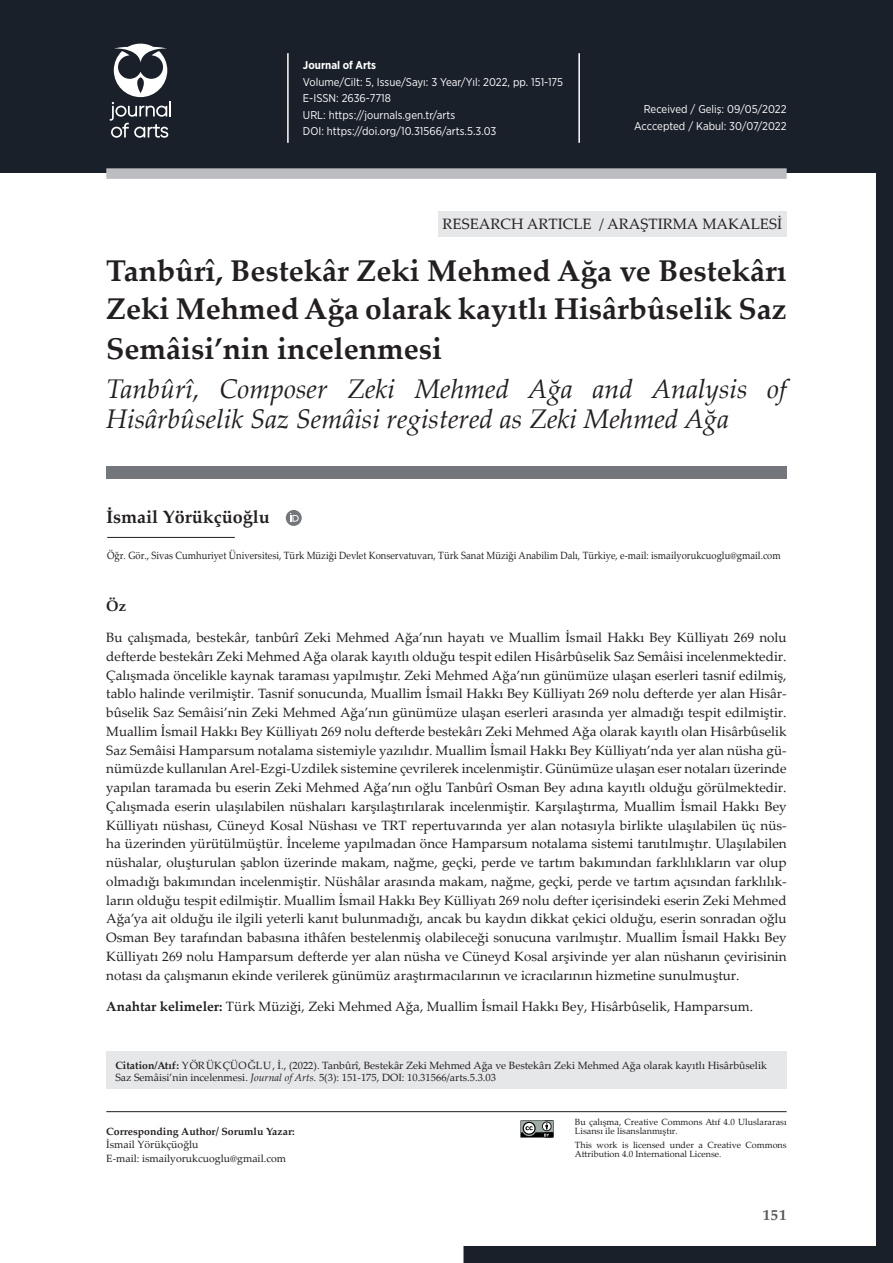
<style>
.page{position:relative;width:893px;height:1263px;background:#fff}
.page>*{position:absolute;margin:0;border:0;box-sizing:border-box;transform-origin:0 0}
.t1{font:700 30px/37.5px "Palatino Linotype";color:#231f20}
.t2{font:italic 27px/29.7px "Palatino Linotype";color:#231f20}
.t3{font:700 18px "Palatino";color:#231f20}
.t4{font:15px "Palatino Linotype";color:#231f20}
.t5{font:700 15px "Palatino";color:#57585a}
.t6{font:700 15px "Palatino Linotype";color:#231f20}
.t7{font:13.5px/18.8px "Palatino Linotype";color:#231f20;text-align:justify}
.t8{font:11.25px/16.5px "Gotham Narrow";color:#fff}
.t9{font:700 11.25px "Gotham Narrow";color:#fff}
.t10{font:10.5px/13.5px "Palatino Linotype";color:#231f20}
.t11{font:10.5px "Palatino Linotype";color:#231f20;scale:.9 1}
.t12{font:700 10.5px "Palatino";color:#231f20}
.t13{font:9px/9px "Palatino Linotype";color:#231f20}
.s1{font-weight:700}
.s2{font-style:italic}
</style>
<div class="page">
<svg style="left:463px;top:173px;width:430px;height:1090px"></svg>
<div style="left:0;top:0;width:893px;height:173px;background:#1a202a"></div>
<div style="left:106px;top:466px;width:681px;height:12px;background:#73777c"></div>
<hr style="left:107px;top:537px;width:128px;height:1px;background:#231f20">
<hr style="left:287px;top:53px;width:2px;height:90px;background:#fff">
<hr style="left:578px;top:53px;width:2px;height:90px;background:#fff">
<div style="left:286px;top:510px;width:16px;height:16px;background:#73777c;border-radius:50%"></div>
<svg style="left:290px;top:513px;width:9px;height:9px"></svg>
<div style="left:106px;top:168px;width:681px;height:11px;background:#bcbdc0"></div>
<hr style="left:106px;top:1111px;width:681px;height:1px;background:#231f20">
<div style="left:438px;top:211px;width:349px;height:26px;background:#e6e7e9"></div>
<div style="left:106px;top:1052px;width:681px;height:37px;background:#e6e7e9"></div>
<svg style="left:110px;top:44px;width:61px;height:94px"></svg>
<svg style="left:520px;top:1120px;width:34px;height:17px"></svg>
<p class="t9" style="left:303px;top:58px;width:75px">Journal of Arts</p>
<p class="t8" style="left:303px;top:73px;width:262px">Volume/Cilt: 5, Issue/Sayı: 3 Year/Yıl: 2022, pp. 151-175<br>E-ISSN: 2636-7718<br>URL: https://journals.gen.tr/arts<br>DOI: https://doi.org/10.31566/arts.5.3.03</p>
<p class="t8" style="left:634px;top:101px;width:154px;text-align:right">Received / Geliş: 09/05/2022<br>Acccepted / Kabul: 30/07/2022</p>
<p class="t4" style="left:443px;top:214px;width:341px">RESEARCH ARTICLE / ARAŞTIRMA MAKALESİ</p>
<h1 class="t1" style="left:106px;top:251px;width:682px">Tanbûrî, Bestekâr Zeki Mehmed Ağa ve Bestekârı<br>Zeki Mehmed Ağa olarak kayıtlı Hisârbûselik Saz</h1>
<h1 class="t1" style="left:106px;top:329px;width:337px">Semâisi’nin incelenmesi</h1>
<h2 class="t2" style="left:106px;top:373px;width:682px">Tanbûrî, Composer Zeki Mehmed Ağa and Analysis of<br>Hisârbûselik Saz Semâisi registered as Zeki Mehmed Ağa</h2>
<h3 class="t3" style="left:106px;top:501px;width:165px">İsmail Yörükçüoğlu</h3>
<p class="t11" style="left:107px;top:548px;width:750px">Öğr. Gör., Sivas Cumhuriyet Üniversitesi, Türk Müziği Devlet Konservatuvarı, Türk Sanat Müziği Anabilim Dalı, Türkiye, e-mail: ismailyorukcuoglu@gmail.com</p>
<p class="t6" style="left:106px;top:595px;width:21px">Öz</p>
<p class="t7" style="left:106px;top:628px;width:682px">Bu çalışmada, bestekâr, tanbûrî Zeki Mehmed Ağa’nın hayatı ve Muallim İsmail Hakkı Bey Külliyatı 269 nolu defterde bestekârı Zeki Mehmed Ağa olarak kayıtlı olduğu tespit edilen Hisârbûselik Saz Semâisi incelenmektedir.<br>Çalışmada öncelikle kaynak taraması yapılmıştır. Zeki Mehmed Ağa’nın günümüze ulaşan eserleri tasnif edilmiş, tablo halinde verilmiştir. Tasnif sonucunda, Muallim İsmail Hakkı Bey Külliyatı 269 nolu defterde yer alan Hisâr&shy;bûselik Saz Semâisi’nin Zeki Mehmed Ağa’nın günümüze ulaşan eserleri arasında yer almadığı tespit edilmiştir.<br>Muallim İsmail Hakkı Bey Külliyatı 269 nolu defterde bestekârı Zeki Mehmed Ağa olarak kayıtlı olan Hisârbûselik Saz Semâisi Hamparsum notalama sistemiyle yazılıdır. Muallim İsmail Hakkı Bey Külliyatı’nda yer alan nüsha gü&shy;nümüzde kullanılan Arel-Ezgi-Uzdilek sistemine çevrilerek incelenmiştir. Günümüze ulaşan eser notaları üzerinde yapılan taramada bu eserin Zeki Mehmed Ağa’nın oğlu Tanbûrî Osman Bey adına kayıtlı olduğu görülmektedir.<br>Çalışmada eserin ulaşılabilen nüshaları karşılaştırılarak incelenmiştir. Karşılaştırma, Muallim İsmail Hakkı Bey Külliyatı nüshası, Cüneyd Kosal Nüshası ve TRT repertuvarında yer alan notasıyla birlikte ulaşılabilen üç nüs&shy;ha üzerinden yürütülmüştür. İnceleme yapılmadan önce Hamparsum notalama sistemi tanıtılmıştır. Ulaşılabilen nüshalar, oluşturulan şablon üzerinde makam, nağme, geçki, perde ve tartım bakımından farklılıkların var olup olmadığı bakımından incelenmiştir. Nüshâlar arasında makam, nağme, geçki, perde ve tartım açısından farklılık&shy;ların olduğu tespit edilmiştir. Muallim İsmail Hakkı Bey Külliyatı 269 nolu defter içerisindeki eserin Zeki Mehmed Ağa’ya ait olduğu ile ilgili yeterli kanıt bulunmadığı, ancak bu kaydın dikkat çekici olduğu, eserin sonradan oğlu Osman Bey tarafından babasına ithâfen bestelenmiş olabileceği sonucuna varılmıştır. Muallim İsmail Hakkı Bey Külliyatı 269 nolu Hamparsum defterde yer alan nüsha ve Cüneyd Kosal arşivinde yer alan nüshanın çevirisinin notası da çalışmanın ekinde verilerek günümüz araştırmacılarının ve icracılarının hizmetine sunulmuştur.</p>
<p class="t7" style="left:106px;top:997px;width:648px"><span class="s1">Anahtar kelimeler:</span> Türk Müziği, Zeki Mehmed Ağa, Muallim İsmail Hakkı Bey, Hisârbûselik, Hamparsum.</p>
<p class="t10" style="left:115px;top:1059px;width:653px;line-height:12px"><span class="s1">Citation/Atıf:</span> YÖRÜKÇÜOĞLU, İ., (2022). Tanbûrî, Bestekâr Zeki Mehmed Ağa ve Bestekârı Zeki Mehmed Ağa olarak kayıtlı Hisârbûselik<br>Saz Semâisi’nin incelenmesi. <span class="s2">Journal of Arts.</span> 5(3): 151-175, DOI: 10.31566/arts.5.3.03</p>
<p class="t13" style="left:575px;top:1117px;width:213px">Bu çalışma, Creative Commons Atıf 4.0 Uluslararası<br>Lisansı ile lisanslanmıştır.</p>
<p class="t13" style="left:575px;top:1140px;width:213px">This work is licensed under a Creative Commons<br>Attribution 4.0 International License.</p>
<p class="t12" style="left:106px;top:1122px;width:190px">Corresponding Author/ Sorumlu Yazar:</p>
<p class="t10" style="left:106px;top:1137px;width:181px">İsmail Yörükçüoğlu<br>E-mail: ismailyorukcuoglu@gmail.com</p>
<p class="t5" style="left:763px;top:1202px;width:25px">151</p>
</div>
